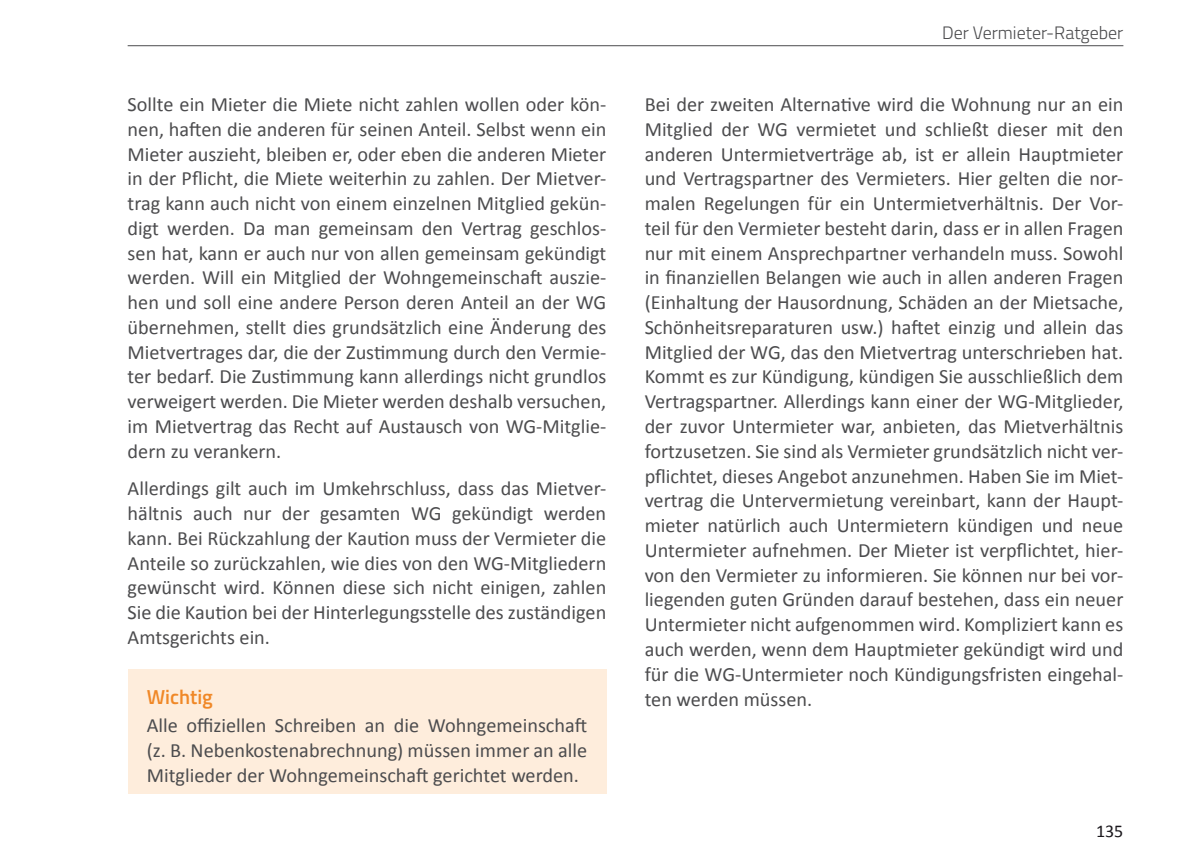
<style>
.page{position:relative;width:1200px;height:862px;background:#fff}
.page>*{position:absolute;margin:0;border:0;box-sizing:border-box;transform-origin:0 0}
.t1{font:20.25px/24.8px "Calibri";color:#4c4c4e;text-align:justify}
.t2{font:600 20.25px "Titillium";color:#f08827}
.t3{font:300 18px "Titillium";color:#4c4c4e}
.t4{font:18px "Calibri";color:#1a171c}
</style>
<div class="page">
<hr style="left:128px;top:45px;width:995px;height:1px;background:#4c4c4e">
<div style="left:128px;top:669px;width:478px;height:124px;background:#feeddc"></div>
<p class="t1" style="left:128px;top:91px;width:480px">Sollte ein Mieter die Miete nicht zahlen wollen oder kön&shy;nen, haften die anderen für seinen Anteil. Selbst wenn ein Mieter auszieht, bleiben er, oder eben die anderen Mieter in der Pflicht, die Miete weiterhin zu zahlen. Der Mietver&shy;trag kann auch nicht von einem einzelnen Mitglied gekün&shy;digt werden. Da man gemeinsam den Vertrag geschlos&shy;sen hat, kann er auch nur von allen gemeinsam gekündigt werden. Will ein Mitglied der Wohngemeinschaft auszie&shy;hen und soll eine andere Person deren Anteil an der WG übernehmen, stellt dies grundsätzlich eine Änderung des Mietvertrages dar, die der Zustimmung durch den Vermie&shy;ter bedarf. Die Zustimmung kann allerdings nicht grundlos verweigert werden. Die Mieter werden deshalb versuchen, im Mietvertrag das Recht auf Austausch von WG-Mitglie&shy;dern zu verankern.</p>
<p class="t1" style="left:128px;top:475px;width:480px">Allerdings gilt auch im Umkehrschluss, dass das Mietver&shy;hältnis auch nur der gesamten WG gekündigt werden kann. Bei Rückzahlung der Kaution muss der Vermieter die Anteile so zurückzahlen, wie dies von den WG-Mitgliedern gewünscht wird. Können diese sich nicht einigen, zahlen Sie die Kaution bei der Hinterlegungsstelle des zuständigen Amtsgerichts ein.</p>
<p class="t2" style="left:147px;top:681px;width:68px">Wichtig</p>
<p class="t1" style="left:147px;top:711px;width:442px">Alle offiziellen Schreiben an die Wohngemeinschaft (z. B. Nebenkostenabrechnung) müssen immer an alle Mitglieder der Wohngemeinschaft gerichtet werden.</p>
<p class="t3" style="left:941px;top:20px;width:183px">Der Vermieter-Ratgeber</p>
<p class="t1" style="left:644px;top:91px;width:480px">Bei der zweiten Alternative wird die Wohnung nur an ein Mitglied der WG vermietet und schließt dieser mit den anderen Untermietverträge ab, ist er allein Hauptmieter und Vertragspartner des Vermieters. Hier gelten die nor&shy;malen Regelungen für ein Untermietverhältnis. Der Vor&shy;teil für den Vermieter besteht darin, dass er in allen Fragen nur mit einem Ansprechpartner verhandeln muss. Sowohl in finanziellen Belangen wie auch in allen anderen Fragen (Einhaltung der Hausordnung, Schäden an der Mietsache, Schönheitsreparaturen usw.) haftet einzig und allein das Mitglied der WG, das den Mietvertrag unterschrieben hat.<br>Kommt es zur Kündigung, kündigen Sie ausschließlich dem Vertragspartner. Allerdings kann einer der WG-Mitglieder, der zuvor Untermieter war, anbieten, das Mietverhältnis fortzusetzen. Sie sind als Vermieter grundsätzlich nicht ver&shy;pflichtet, dieses Angebot anzunehmen. Haben Sie im Miet&shy;vertrag die Untervermietung vereinbart, kann der Haupt&shy;mieter natürlich auch Untermietern kündigen und neue Untermieter aufnehmen. Der Mieter ist verpflichtet, hier&shy;von den Vermieter zu informieren. Sie können nur bei vor&shy;liegenden guten Gründen darauf bestehen, dass ein neuer Untermieter nicht aufgenommen wird. Kompliziert kann es auch werden, wenn dem Hauptmieter gekündigt wird und für die WG-Untermieter noch Kündigungsfristen eingehal&shy;ten werden müssen.</p>
<p class="t4" style="left:1095px;top:819px;width:29px">135</p>
</div>
